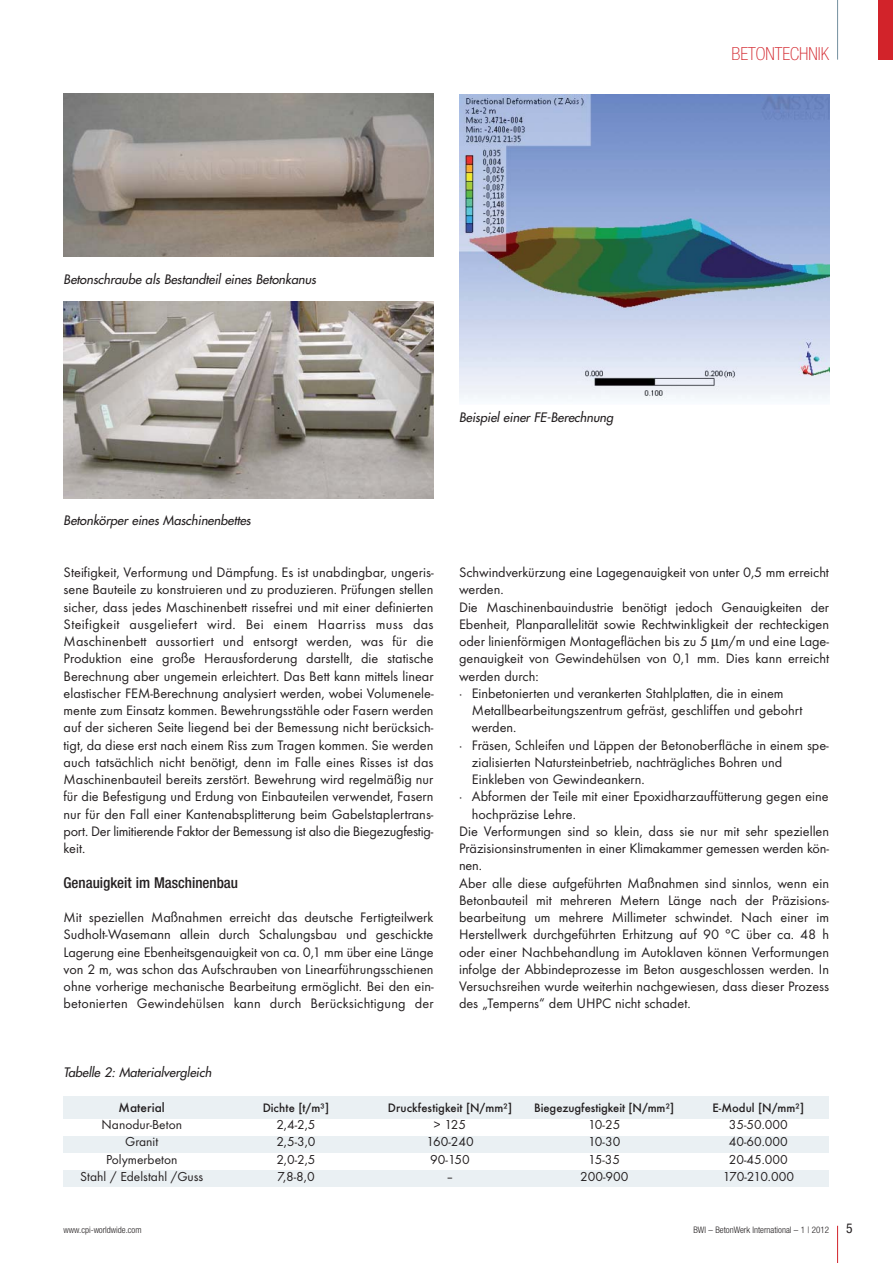
<style>
.page{position:relative;width:893px;height:1263px;background:#fff}
.page>*{position:absolute;margin:0;border:0;box-sizing:border-box;transform-origin:0 0}
.t1{font:100 condensed 18px "Helvetica Neue";color:#d2232a}
.t2{font:500 condensed 15px "Helvetica Neue";color:#231f20}
.t3{font:14.25px/17.2px "Futura T";color:#231f20;text-align:justify}
.t4{font:13.5px/17.2px "Futura T";color:#231f20;text-align:center}
.t5{font:500 13.5px "Futura T";color:#231f20}
.t6{font:condensed 13.5px "Helvetica Neue";color:#231f20}
.t7{font:italic 12.75px "Futura";color:#231f20}
.t8{font:500 12.75px "Futura T";color:#231f20}
.t9{font:300 condensed 9px "Helvetica Neue";color:#231f20}
</style>
<div class="page">
<hr style="left:837px;top:1226px;width:1px;height:37px;background:#d2232a">
<hr style="left:837px;top:0;width:1px;height:60px;background:#73909f">
<div style="left:878px;top:0;width:14px;height:60px;background:#d2232a"></div>
<div style="left:64px;top:1096px;width:765px;height:23px;background:#eaf0f3"></div>
<div style="left:64px;top:1136px;width:765px;height:16px;background:#eaf0f3"></div>
<div style="left:64px;top:1170px;width:765px;height:17px;background:#eaf0f3"></div>
<img style="left:64px;top:94px;width:369px;height:163px">
<img style="left:64px;top:301px;width:369px;height:197px">
<img style="left:459px;top:94px;width:370px;height:307px">
<p class="t1" style="left:731px;top:47px;width:99px">BETONTECHNIK</p>
<p class="t7" style="left:64px;top:273px;width:256px">Betonschraube als Bestandteil eines Betonkanus</p>
<p class="t7" style="left:459px;top:411px;width:158px">Beispiel einer FE-Berechnung</p>
<p class="t7" style="left:64px;top:514px;width:191px">Betonkörper eines Maschinenbettes</p>
<p class="t3" style="left:64px;top:565px;width:371px">Steifigkeit, Verformung und Dämpfung. Es ist unabdingbar, ungeris&shy;sene Bauteile zu konstruieren und zu produzieren. Prüfun gen stellen sicher, dass jedes Maschinenbett rissefrei und mit einer definierten Steifigkeit ausgeliefert wird. Bei einem Haarriss muss das Maschinenbett aussortiert und entsorgt werden, was für die Produktion eine große Herausforderung darstellt, die statische Berechnung aber ungemein erleichtert. Das Bett kann mittels linear elastischer FEM-Berechnung analysiert werden, wobei Volumenele - mente zum Einsatz kommen. Bewehrungsstähle oder Fasern werden auf der sicheren Seite liegend bei der Bemessung nicht berücksich&shy;tigt, da diese erst nach einem Riss zum Tragen kommen. Sie werden auch tatsächlich nicht benötigt, denn im Falle eines Risses ist das Maschinenbauteil bereits zerstört. Bewehrung wird regelmäßig nur für die Befestigung und Erdung von Einbauteilen verwendet, Fasern nur für den Fall einer Kantenabsplitterung beim Gabelstapler trans - port. Der limitierende Faktor der Bemessung ist also die Biege zug festig&shy;keit.</p>
<p class="t2" style="left:64px;top:877px;width:176px">Genauigkeit im Maschinenbau</p>
<p class="t3" style="left:64px;top:910px;width:371px">Mit speziellen Maßnahmen erreicht das deutsche Fertigteilwerk Sudholt-Wasemann allein durch Schalungsbau und geschickte Lagerung eine Ebenheitsgenauigkeit von ca. 0,1 mm über eine Länge von 2 m, was schon das Aufschrauben von Linear füh rungs schienen ohne vorherige mechanische Bearbeitung ermöglicht. Bei den ein&shy;betonierten Ge windehülsen kann durch Be rücksichtigung der</p>
<p class="t3" style="left:459px;top:565px;width:371px">Schwind ver kürzung eine Lagegenauig keit von unter 0,5 mm er reicht</p>
<p class="t3" style="left:459px;top:582px;width:46px">werden.</p>
<p class="t3" style="left:459px;top:599px;width:372px">Die Maschinenbauindustrie benötigt je doch Genauigkeiten der</p>
<p class="t3" style="left:459px;top:617px;width:371px">Ebenheit, Plan paralle li tät sowie Rechtwinkligkeit der rechteckigen</p>
<p class="t3" style="left:459px;top:634px;width:371px">oder linienförmigen Montage flächen bis zu 5 μm/m und eine Lage -</p>
<p class="t3" style="left:459px;top:651px;width:371px">ge nauig keit von Gewindehülsen von 0,1 mm. Dies kann erreicht</p>
<p class="t3" style="left:459px;top:668px;width:81px">werden durch:</p>
<p class="t3" style="left:459px;top:686px;width:326px">· Einbetonierten und verankerten Stahl platten, die in einem</p>
<p class="t3" style="left:472px;top:703px;width:332px">Metallbearbeitungs zentrum gefräst, geschliffen und gebohrt</p>
<p class="t3" style="left:472px;top:720px;width:46px">werden.</p>
<p class="t3" style="left:459px;top:737px;width:371px">· Fräsen, Schleifen und Läppen der Betonoberfläche in einem spe-</p>
<p class="t3" style="left:472px;top:755px;width:312px">ziali sierten Natursteinbetrieb, nachträgliches Bohren und</p>
<p class="t3" style="left:472px;top:772px;width:174px">Einkleben von Gewindeankern.</p>
<p class="t3" style="left:459px;top:789px;width:371px">· Abformen der Teile mit einer Epoxidharzauffütterung gegen eine</p>
<p class="t3" style="left:472px;top:806px;width:106px">hochpräzise Lehre.</p>
<p class="t3" style="left:459px;top:824px;width:371px">Die Verformungen sind so klein, dass sie nur mit sehr speziellen</p>
<p class="t3" style="left:459px;top:841px;width:371px">Präzisionsinstrumenten in einer Klimakammer gemessen werden kön-</p>
<p class="t3" style="left:459px;top:858px;width:24px">nen.</p>
<p class="t3" style="left:459px;top:875px;width:371px">Aber alle diese aufgeführten Maßnahmen sind sinnlos, wenn ein</p>
<p class="t3" style="left:459px;top:893px;width:371px">Betonbauteil mit mehre ren Metern Länge nach der Präzisions -</p>
<p class="t3" style="left:459px;top:910px;width:371px">bearbeitung um mehrere Millimeter schwindet. Nach einer im</p>
<p class="t3" style="left:459px;top:927px;width:371px">Herstellwerk durchgeführten Erhitzung auf 90 °C über ca. 48 h</p>
<p class="t3" style="left:459px;top:944px;width:371px">oder einer Nach behandlung im Autoklaven können Verformungen</p>
<p class="t3" style="left:459px;top:962px;width:371px">infolge der Abbinde pro zesse im Beton ausgeschlossen werden. In</p>
<p class="t3" style="left:459px;top:979px;width:371px">Ver suchsreihen wurde weiterhin nachgewiesen, dass dieser Prozess</p>
<p class="t3" style="left:459px;top:996px;width:233px">des „Temperns“ dem UHPC nicht schadet.</p>
<p class="t7" style="left:64px;top:1066px;width:152px">Tabelle 2: Materialvergleich</p>
<p class="t5" style="left:119px;top:1102px;width:48px">Material</p>
<p class="t4" style="left:80px;top:1117px;width:125px">Nanodur-Beton<br>Granit<br>Polymerbeton<br>Stahl / Edelstahl /Guss</p>
<p class="t8" style="left:263px;top:1103px;width:68px">Dichte [t/m³]</p>
<p class="t4" style="left:276px;top:1117px;width:41px;text-align:justify">2,4-2,5<br>2,5-3,0<br>2,0-2,5<br>7,8-8,0</p>
<p class="t8" style="left:388px;top:1103px;width:126px">Druckfestigkeit [N/mm²]</p>
<p class="t4" style="left:426px;top:1117px;width:49px">&gt; 125<br>160-240<br>90-150 –</p>
<p class="t8" style="left:534px;top:1103px;width:142px">Biegezugfestigkeit [N/mm²]</p>
<p class="t4" style="left:580px;top:1117px;width:50px">10-25<br>10-30<br>15-35<br>200-900</p>
<p class="t8" style="left:712px;top:1103px;width:93px">E-Modul [N/mm²]</p>
<p class="t4" style="left:723px;top:1117px;width:73px">35-50.000<br>40-60.000<br>20-45.000<br>170-210.000</p>
<p class="t9" style="left:64px;top:1226px;width:79px">www.cpi-worldwide.com</p>
<p class="t9" style="left:693px;top:1226px;width:137px">BWI – BetonWerk International – 1 | 2012</p>
<p class="t6" style="left:846px;top:1223px;width:8px">5</p>
</div>
